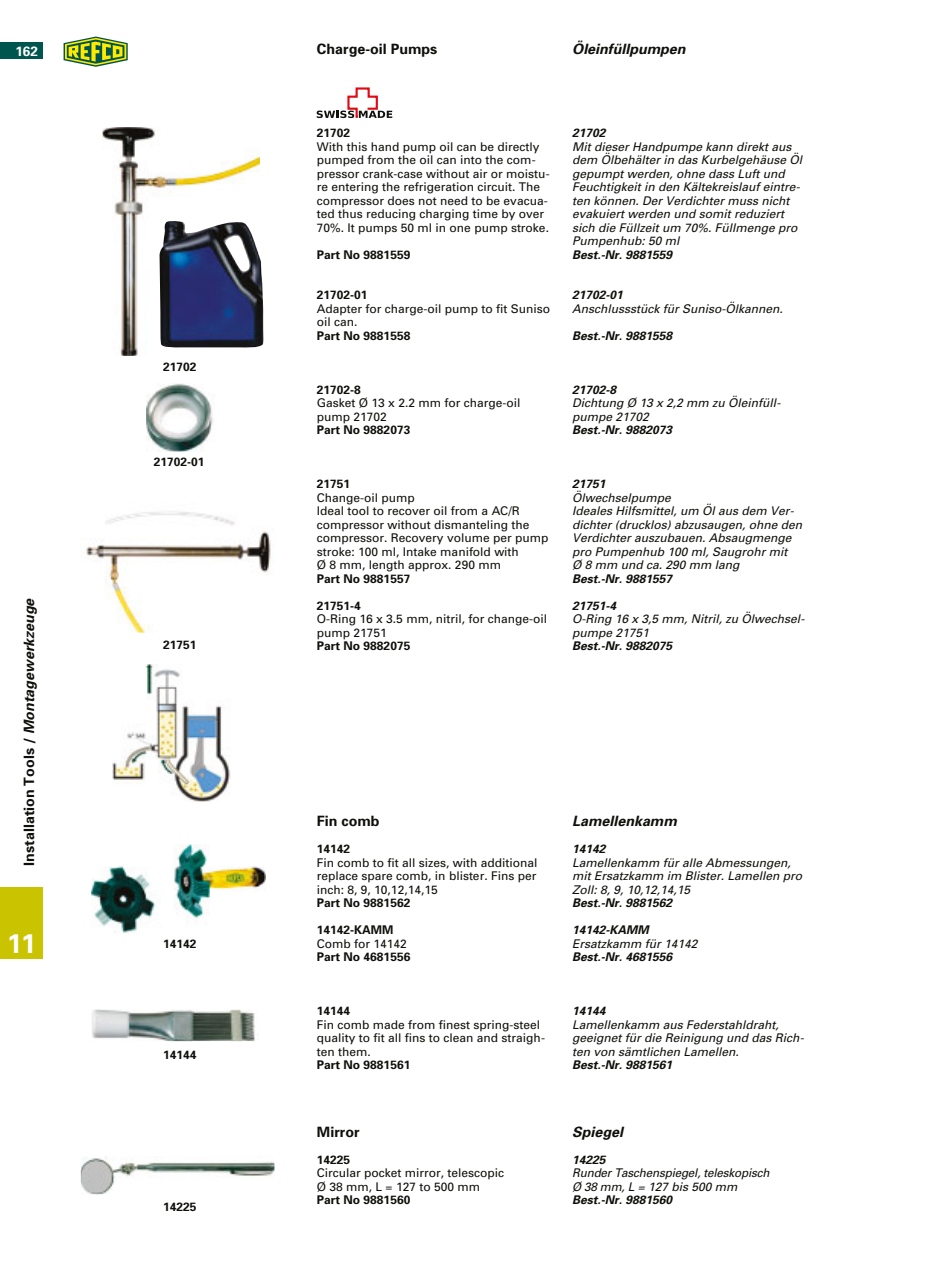
<style>
.page{position:relative;width:936px;height:1263px;background:#fff}
.page>*{position:absolute;margin:0;border:0;box-sizing:border-box;transform-origin:0 0}
.t1{font:700 27px "Univers";color:#fff}
.t2{font:700 14.25px "Univers";color:#0f0f0b}
.t3{font:italic 700 14.25px "Univers";color:#0f0f0b}
.t4{font:700 13.5px "Univers";color:#fff}
.t5{font:italic 12px/13.5px "Univers";color:#0f0f0b}
.t6{font:12px/13.5px "Univers";color:#0f0f0b}
.t7{font:700 12px "Univers";color:#0f0f0b}
.t8{font:italic 700 12px "Univers";color:#0f0f0b}
.s1{font-style:italic}
</style>
<div class="page">
<div style="left:0;top:43px;width:43px;height:16px;background:#00554e"></div>
<svg style="left:64px;top:37px;width:64px;height:30px"></svg>
<div style="left:0;top:887px;width:43px;height:71px;background:#c9c300"></div>
<img style="left:91px;top:845px;width:175px;height:88px">
<img style="left:92px;top:1009px;width:163px;height:32px">
<img style="left:81px;top:1156px;width:193px;height:38px">
<img style="left:146px;top:384px;width:67px;height:68px">
<svg style="left:316px;top:87px;width:76px;height:32px"></svg>
<img style="left:102px;top:128px;width:158px;height:228px">
<img style="left:86px;top:511px;width:185px;height:122px">
<img style="left:159px;top:221px;width:105px;height:127px">
<img style="left:112px;top:664px;width:118px;height:137px">
<p class="t4" style="left:15px;top:47px;width:24px">162</p>
<p class="t2" style="left:24px;top:865px;width:269px;rotate:-90deg">Installation Tools / <span class="s1">Montagewerkzeuge</span></p>
<p class="t7" style="left:163px;top:363px;width:35px">21702</p>
<p class="t7" style="left:154px;top:457px;width:52px">21702-01</p>
<p class="t7" style="left:163px;top:640px;width:35px">21751</p>
<h1 class="t1" style="left:7px;top:933px;width:30px">11</h1>
<p class="t7" style="left:163px;top:939px;width:35px">14142</p>
<p class="t7" style="left:163px;top:1050px;width:35px">14144</p>
<p class="t7" style="left:163px;top:1202px;width:35px">14225</p>
<p class="t2" style="left:317px;top:44px;width:122px">Charge-oil Pumps</p>
<p class="t3" style="left:572px;top:44px;width:115px">Öleinfüllpumpen</p>
<p class="t7" style="left:317px;top:129px;width:35px">21702</p>
<p class="t6" style="left:317px;top:141px;width:234px">With this hand pump oil can be directly pumped from the oil can into the com&shy;pressor crank-case without air or moistu&shy;re entering the refrigeration circuit. The compressor does not need to be evacua&shy;ted thus reducing charging time by over 70%. It pumps 50 ml in one pump stroke.</p>
<p class="t7" style="left:317px;top:250px;width:95px">Part No 9881559</p>
<p class="t7" style="left:317px;top:291px;width:52px">21702-01</p>
<p class="t6" style="left:317px;top:303px;width:235px">Adapter for charge-oil pump to fit Suniso oil can.</p>
<p class="t7" style="left:317px;top:331px;width:95px">Part No 9881558</p>
<p class="t7" style="left:317px;top:385px;width:46px">21702-8</p>
<p class="t6" style="left:317px;top:397px;width:205px">Gasket Ø 13 x 2.2 mm for charge-oil pump 21702</p>
<p class="t7" style="left:317px;top:426px;width:95px">Part No 9882073</p>
<p class="t7" style="left:317px;top:480px;width:35px">21751</p>
<p class="t6" style="left:317px;top:492px;width:233px">Change-oil pump<br>Ideal tool to recover oil from a AC/R compressor without dismanteling the compressor. Recovery volume per pump stroke: 100 ml, Intake manifold with<br>Ø 8 mm, length approx. 290 mm</p>
<p class="t7" style="left:317px;top:574px;width:95px">Part No 9881557</p>
<p class="t7" style="left:317px;top:601px;width:46px">21751-4</p>
<p class="t6" style="left:317px;top:613px;width:231px">O-Ring 16 x 3.5 mm, nitril, for change-oil pump 21751</p>
<p class="t7" style="left:317px;top:642px;width:95px">Part No 9882075</p>
<p class="t8" style="left:572px;top:129px;width:35px">21702</p>
<p class="t5" style="left:572px;top:141px;width:231px">Mit dieser Handpumpe kann direkt aus dem Ölbehälter in das Kurbelgehäuse Öl gepumpt werden, ohne dass Luft und Feuchtigkeit in den Kältekreislauf eintre&shy;ten können. Der Verdichter muss nicht evakuiert werden und somit reduziert sich die Füllzeit um 70%. Füllmenge pro Pumpenhub: 50 ml</p>
<p class="t8" style="left:572px;top:250px;width:101px">Best.-Nr. 9881559</p>
<p class="t8" style="left:572px;top:291px;width:52px">21702-01</p>
<p class="t5" style="left:572px;top:303px;width:212px">Anschlussstück für Suniso-Ölkannen.</p>
<p class="t8" style="left:572px;top:331px;width:101px">Best.-Nr. 9881558</p>
<p class="t8" style="left:572px;top:385px;width:46px">21702-8</p>
<p class="t5" style="left:572px;top:397px;width:210px">Dichtung Ø 13 x 2,2 mm zu Öleinfüll&shy;pumpe 21702</p>
<p class="t8" style="left:572px;top:426px;width:101px">Best.-Nr. 9882073</p>
<p class="t8" style="left:572px;top:480px;width:35px">21751</p>
<p class="t5" style="left:572px;top:492px;width:231px">Ölwechselpumpe<br>Ideales Hilfsmittel, um Öl aus dem Ver&shy;dichter (drucklos) abzusaugen, ohne den<br>Verdichter auszubauen. Absaugmenge pro Pumpenhub 100 ml, Saugrohr mit<br>Ø 8 mm und ca. 290 mm lang</p>
<p class="t8" style="left:572px;top:574px;width:101px">Best.-Nr. 9881557</p>
<p class="t8" style="left:572px;top:601px;width:46px">21751-4</p>
<p class="t5" style="left:572px;top:613px;width:234px">O-Ring 16 x 3,5 mm, Nitril, zu Ölwechsel&shy;pumpe 21751</p>
<p class="t8" style="left:572px;top:642px;width:101px">Best.-Nr. 9882075</p>
<p class="t2" style="left:317px;top:816px;width:64px">Fin comb</p>
<p class="t7" style="left:317px;top:844px;width:35px">14142</p>
<p class="t6" style="left:317px;top:856px;width:222px;text-align:justify">Fin comb to fit all sizes, with additional replace spare comb, in blister. Fins per inch: 8, 9, 10,12,14,15</p>
<p class="t7" style="left:317px;top:898px;width:95px">Part No 9881562</p>
<p class="t7" style="left:317px;top:925px;width:78px">14142-KAMM</p>
<p class="t6" style="left:317px;top:937px;width:91px">Comb for 14142</p>
<p class="t7" style="left:317px;top:952px;width:95px">Part No 4681556</p>
<p class="t7" style="left:317px;top:1006px;width:35px">14144</p>
<p class="t6" style="left:317px;top:1018px;width:230px">Fin comb made from finest spring-steel quality to fit all fins to clean and straigh&shy;ten them.</p>
<p class="t7" style="left:317px;top:1060px;width:95px">Part No 9881561</p>
<p class="t2" style="left:317px;top:1126px;width:44px">Mirror</p>
<p class="t7" style="left:317px;top:1155px;width:35px">14225</p>
<p class="t6" style="left:317px;top:1167px;width:189px">Circular pocket mirror, telescopic<br>Ø 38 mm, L = 127 to 500 mm</p>
<p class="t7" style="left:317px;top:1195px;width:95px">Part No 9881560</p>
<p class="t3" style="left:572px;top:816px;width:106px">Lamellenkamm</p>
<p class="t8" style="left:572px;top:844px;width:35px">14142</p>
<p class="t5" style="left:572px;top:856px;width:231px">Lamellenkamm für alle Abmessungen, mit Ersatzkamm im Blister. Lamellen pro<br>Zoll: 8, 9, 10,12,14,15</p>
<p class="t8" style="left:572px;top:898px;width:101px">Best.-Nr. 9881562</p>
<p class="t8" style="left:572px;top:925px;width:78px">14142-KAMM</p>
<p class="t5" style="left:572px;top:937px;width:127px">Ersatzkamm für 14142</p>
<p class="t8" style="left:572px;top:952px;width:101px">Best.-Nr. 4681556</p>
<p class="t8" style="left:572px;top:1006px;width:35px">14144</p>
<p class="t5" style="left:572px;top:1018px;width:233px">Lamellenkamm aus Federstahldraht, geeignet für die Reinigung und das Rich&shy;ten von sämt lichen Lamellen.</p>
<p class="t8" style="left:572px;top:1060px;width:101px">Best.-Nr. 9881561</p>
<p class="t3" style="left:572px;top:1126px;width:52px">Spiegel</p>
<p class="t8" style="left:572px;top:1155px;width:35px">14225</p>
<p class="t5" style="left:572px;top:1167px;width:199px">Runder Taschenspiegel, teleskopisch<br>Ø 38 mm, L = 127 bis 500 mm</p>
<p class="t8" style="left:572px;top:1195px;width:101px">Best.-Nr. 9881560</p>
</div>
